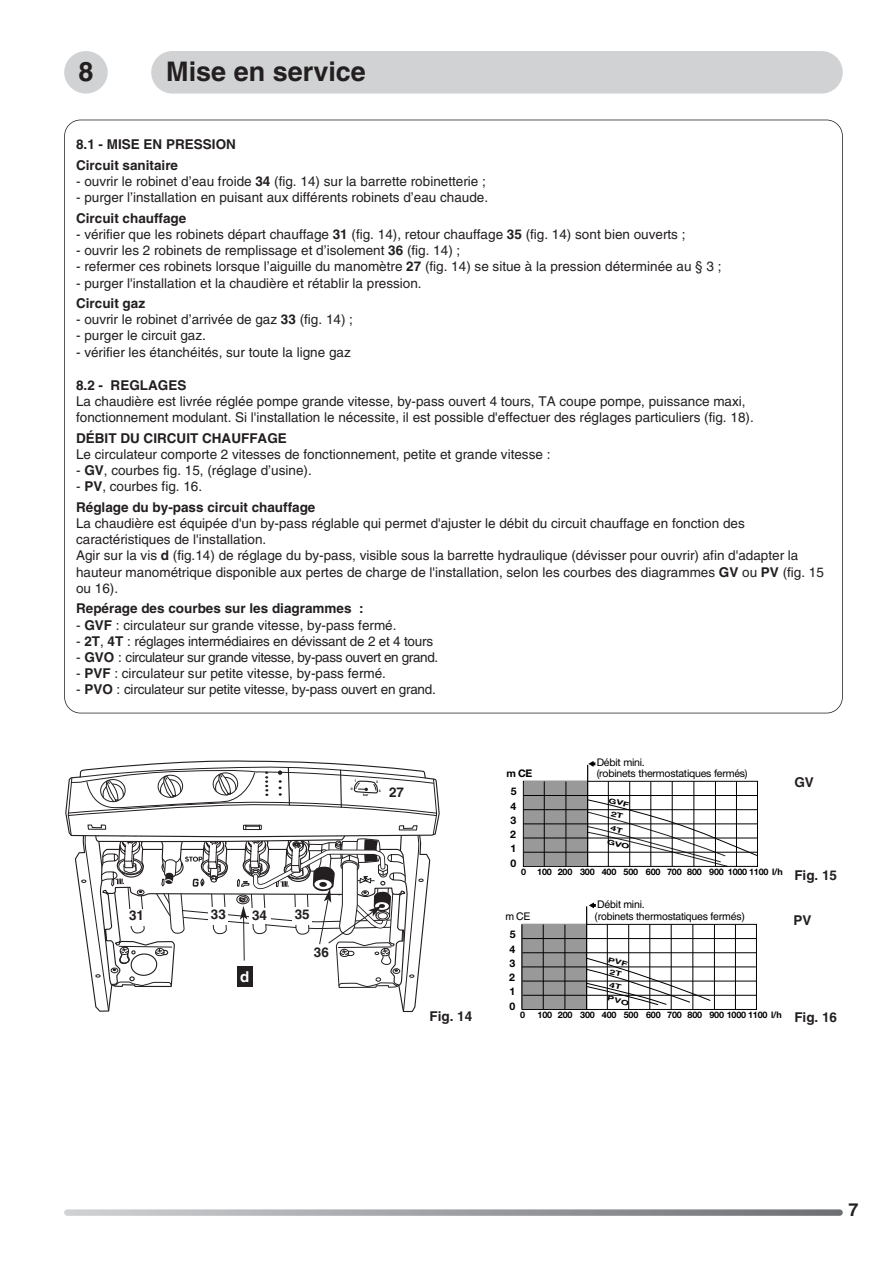
<style>
.page{position:relative;width:893px;height:1262px;background:#fff}
.page>*{position:absolute;margin:0;border:0;box-sizing:border-box;transform-origin:0 0}
.t1{font:700 27px "Helvetica";color:#231f20}
.t2{font:700 18px "Helvetica";color:#231f20}
.t3{font:700 15px "Helvetica";color:#fff}
.t4{font:13.5px/16.2px "Helvetica";color:#231f20}
.t5{font:700 13.5px/20.4px "Helvetica";color:#231f20}
.t6{font:13.5px "Helvetica";letter-spacing:-.03em;color:#231f20}
.t7{font:10.5px "Helvetica";letter-spacing:-.02em;color:#000}
.t8{font:10.5px "Helvet Polonais";letter-spacing:-.02em;color:#000}
.t9{font:700 10.5px/14.2px "Helvet Polonais";color:#000;text-align:justify}
.t10{font:700 9px "Helvet Polonais";letter-spacing:-.02em;color:#000}
.t11{font:700 7.05px/14px "Helvet Polonais";color:#000;text-align:center;scale:1.5 1}
.t12{font:700 7.05px/12.9px "Helvetica";color:#000;text-align:center;scale:1.5 1}
.t13{font:700 3.45px "VAG Rounded";color:#231f20}
.s1{font-weight:700}
.s2{font-weight:400}
</style>
<div class="page">
<svg style="left:64px;top:1209px;width:778px;height:6px"></svg>
<div style="left:64px;top:51px;width:44px;height:43px;background:#d1d2d4;border-radius:50%"></div>
<div style="left:151px;top:51px;width:691px;height:43px;background:#d1d2d4;border-radius:21px"></div>
<div style="left:523px;top:781px;width:234px;height:85px;border:1px solid #000"></div>
<hr style="left:587px;top:765px;width:1px;height:101px;background:#000">
<hr style="left:672px;top:781px;width:1px;height:85px;background:#000">
<hr style="left:693px;top:781px;width:1px;height:85px;background:#000">
<hr style="left:715px;top:781px;width:1px;height:85px;background:#000">
<hr style="left:608px;top:781px;width:1px;height:85px;background:#000">
<hr style="left:629px;top:781px;width:1px;height:85px;background:#000">
<hr style="left:650px;top:781px;width:1px;height:85px;background:#000">
<hr style="left:736px;top:781px;width:1px;height:85px;background:#000">
<svg style="left:588px;top:761px;width:7px;height:6px"></svg>
<div style="left:524px;top:781px;width:63px;height:85px;background:#999"></div>
<hr style="left:565px;top:781px;width:1px;height:85px;background:#000">
<hr style="left:544px;top:781px;width:1px;height:85px;background:#000">
<hr style="left:523px;top:795px;width:234px;height:1px;background:#000">
<hr style="left:523px;top:809px;width:234px;height:1px;background:#000">
<hr style="left:523px;top:823px;width:234px;height:1px;background:#000">
<hr style="left:523px;top:837px;width:234px;height:1px;background:#000">
<hr style="left:523px;top:852px;width:234px;height:1px;background:#000">
<div style="left:522px;top:924px;width:234px;height:85px;border:1px solid #000"></div>
<hr style="left:586px;top:906px;width:1px;height:52px;background:#000">
<hr style="left:671px;top:924px;width:1px;height:85px;background:#000">
<hr style="left:692px;top:924px;width:1px;height:85px;background:#000">
<hr style="left:714px;top:924px;width:1px;height:85px;background:#000">
<hr style="left:607px;top:924px;width:1px;height:85px;background:#000">
<hr style="left:628px;top:924px;width:1px;height:85px;background:#000">
<hr style="left:586px;top:924px;width:1px;height:85px;background:#000">
<hr style="left:649px;top:924px;width:1px;height:85px;background:#000">
<hr style="left:735px;top:924px;width:1px;height:85px;background:#000">
<div style="left:521px;top:924px;width:65px;height:85px;background:#999"></div>
<svg style="left:589px;top:902px;width:7px;height:6px"></svg>
<hr style="left:543px;top:924px;width:1px;height:85px;background:#000">
<hr style="left:564px;top:924px;width:1px;height:85px;background:#000">
<hr style="left:522px;top:938px;width:234px;height:1px;background:#000">
<hr style="left:522px;top:952px;width:234px;height:1px;background:#000">
<hr style="left:522px;top:966px;width:233px;height:1px;background:#000">
<hr style="left:522px;top:980px;width:234px;height:1px;background:#000">
<hr style="left:522px;top:995px;width:234px;height:1px;background:#000">
<hr style="left:521px;top:924px;width:1px;height:85px;background:#000">
<svg style="left:252px;top:1209px;width:134px;height:7px"></svg>
<svg style="left:543px;top:792px;width:215px;height:75px"></svg>
<svg style="left:585px;top:957px;width:126px;height:49px"></svg>
<svg style="left:65px;top:760px;width:375px;height:252px"></svg>
<h1 class="t1" style="left:78px;top:62px;width:17px">8</h1>
<h1 class="t1" style="left:166px;top:62px;width:201px">Mise en service</h1>
<p class="t5" style="left:76px;top:136px;width:161px">8.1 - MISE EN PRESSION<br>Circuit sanitaire</p>
<p class="t4" style="left:76px;top:174px;width:411px">- ouvrir le robinet d’eau froide <span class="s1">34</span> (fig. 14) sur la barrette robinetterie ;</p>
<p class="t4" style="left:76px;top:191px;width:413px">- purger l’installation en puisant aux différents robinets d’eau chaude.</p>
<p class="t5" style="left:76px;top:209px;width:112px">Circuit chauffage</p>
<p class="t4" style="left:76px;top:227px;width:611px">- vérifier que les robinets départ chauffage <span class="s1">31</span> (fig. 14), retour chauffage <span class="s1">35</span> (fig. 14) sont bien ouverts ;</p>
<p class="t4" style="left:76px;top:244px;width:386px">- ouvrir les 2 robinets de remplissage et d’isolement <span class="s1">36</span> (fig. 14) ;</p>
<p class="t4" style="left:76px;top:260px;width:647px">- refermer ces robinets lorsque l’aiguille du manomètre <span class="s1">27</span> (fig. 14) se situe à la pression déterminée au § 3 ;</p>
<p class="t4" style="left:76px;top:276px;width:347px">- purger l'installation et la chaudière et rétablir la pression.</p>
<p class="t5" style="left:76px;top:294px;width:70px">Circuit gaz</p>
<p class="t4" style="left:76px;top:313px;width:278px">- ouvrir le robinet d’arrivée de gaz <span class="s1">33</span> (fig. 14) ;</p>
<p class="t4" style="left:76px;top:329px;width:131px">- purger le circuit gaz.</p>
<p class="t4" style="left:76px;top:345px;width:276px">- vérifier les étanchéités, sur toute la ligne gaz</p>
<p class="t5" style="left:76px;top:376px;width:112px">8.2 - REGLAGES</p>
<p class="t4" style="left:76px;top:394px;width:679px">La chaudière est livrée réglée pompe grande vitesse, by-pass ouvert 4 tours, TA coupe pompe, puissance maxi, fonctionnement modulant. Si l'installation le nécessite, il est possible d'effectuer des réglages particuliers (fig. 18).</p>
<p class="t5" style="left:76px;top:429px;width:212px">DÉBIT DU CIRCUIT CHAUFFAGE</p>
<p class="t4" style="left:76px;top:447px;width:476px">Le circulateur comporte 2 vitesses de fonctionnement, petite et grande vitesse :</p>
<p class="t4" style="left:76px;top:463px;width:237px">- <span class="s1">GV</span>, courbes fig. 15, (réglage d’usine).</p>
<p class="t5" style="left:76px;top:478px;width:241px"><span class="s2">-</span> PV<span class="s2">, courbes fig. 16.<br></span>Réglage du by-pass circuit chauffage</p>
<p class="t4" style="left:76px;top:516px;width:749px">La chaudière est équipée d'un by-pass réglable qui permet d'ajuster le débit du circuit chauffage en fonction des caractéristiques de l'installation.<br>Agir sur la vis <span class="s1">d</span> (fig.14) de réglage du by-pass, visible sous la barrette hydraulique (dévisser pour ouvrir) afin d'adapter la hauteur manométrique disponible aux pertes de charge de l'installation, selon les courbes des diagrammes <span class="s1">GV</span> ou <span class="s1">PV</span> (fig. 15 ou 16).</p>
<p class="t5" style="left:76px;top:599px;width:289px">Repérage des courbes sur les diagrammes :</p>
<p class="t4" style="left:76px;top:618px;width:322px">- <span class="s1">GVF</span> : circulateur sur grande vitesse, by-pass fermé.</p>
<p class="t4" style="left:76px;top:634px;width:358px">- <span class="s1">2T</span>, <span class="s1">4T</span> : réglages intermédiaires en dévissant de 2 et 4 tours</p>
<p class="t6" style="left:76px;top:652px;width:363px">- <span class="s1">GVO</span> : circulateur sur grande vitesse, by-pass ouvert en grand.</p>
<p class="t4" style="left:76px;top:666px;width:311px">- <span class="s1">PVF</span> : circulateur sur petite vitesse, by-pass fermé.</p>
<p class="t4" style="left:76px;top:683px;width:361px">- <span class="s1">PVO</span> : circulateur sur petite vitesse, by-pass ouvert en grand.</p>
<p class="t13" style="left:355px;top:779px;width:3px">1</p>
<p class="t13" style="left:351px;top:787px;width:3px">0</p>
<p class="t13" style="left:376px;top:780px;width:3px">3</p>
<p class="t13" style="left:379px;top:789px;width:3px">4</p>
<p class="t5" style="left:389px;top:783px;width:17px">27</p>
<p class="t5" style="left:129px;top:906px;width:17px">31</p>
<p class="t5" style="left:211px;top:905px;width:17px">33</p>
<p class="t5" style="left:252px;top:906px;width:17px">34</p>
<p class="t5" style="left:295px;top:905px;width:17px">35</p>
<p class="t3" style="left:240px;top:971px;width:11px">d</p>
<p class="t5" style="left:314px;top:943px;width:17px">36</p>
<p class="t5" style="left:429px;top:1007px;width:44px">Fig. 14</p>
<p class="t8" style="left:596px;top:758px;width:50px">Débit mini.</p>
<p class="t9" style="left:511px;top:765px;width:23px;line-height:18.1px;text-indent:-5px">m CE<br>5</p>
<p class="t9" style="left:510px;top:799px;width:8px">4<br>3<br>2<br>1<br>0</p>
<p class="t10" style="left:521px;top:868px;width:263px">0 100 200 300 400 500 600 700 800 900 1000 1100 l/h</p>
<p class="t8" style="left:596px;top:770px;width:152px">(robinets thermostatiques fermés)</p>
<p class="t11" style="left:612px;top:807px;width:12px;rotate:14deg">2T<br>4T</p>
<p class="t7" style="left:597px;top:900px;width:49px">Débit mini.</p>
<p class="t7" style="left:505px;top:912px;width:27px">m CE</p>
<p class="t7" style="left:594px;top:913px;width:152px">(robinets thermostatiques fermés)</p>
<p class="t9" style="left:509px;top:928px;width:8px">5<br>4<br>3<br>2<br>1<br>0</p>
<p class="t10" style="left:520px;top:1011px;width:7px">0</p>
<p class="t10" style="left:537px;top:1011px;width:246px">100 200 300 400 500 600 700 800 900 1000 1100 l/h</p>
<p class="t12" style="left:611px;top:965px;width:12px;rotate:14deg">2T<br>4T</p>
<p class="t5" style="left:794px;top:773px;width:21px">GV</p>
<p class="t5" style="left:794px;top:866px;width:44px">Fig. 15</p>
<p class="t5" style="left:793px;top:911px;width:20px">PV</p>
<p class="t5" style="left:794px;top:1008px;width:44px">Fig. 16</p>
<h2 class="t2" style="left:848px;top:1203px;width:12px">7</h2>
</div>
